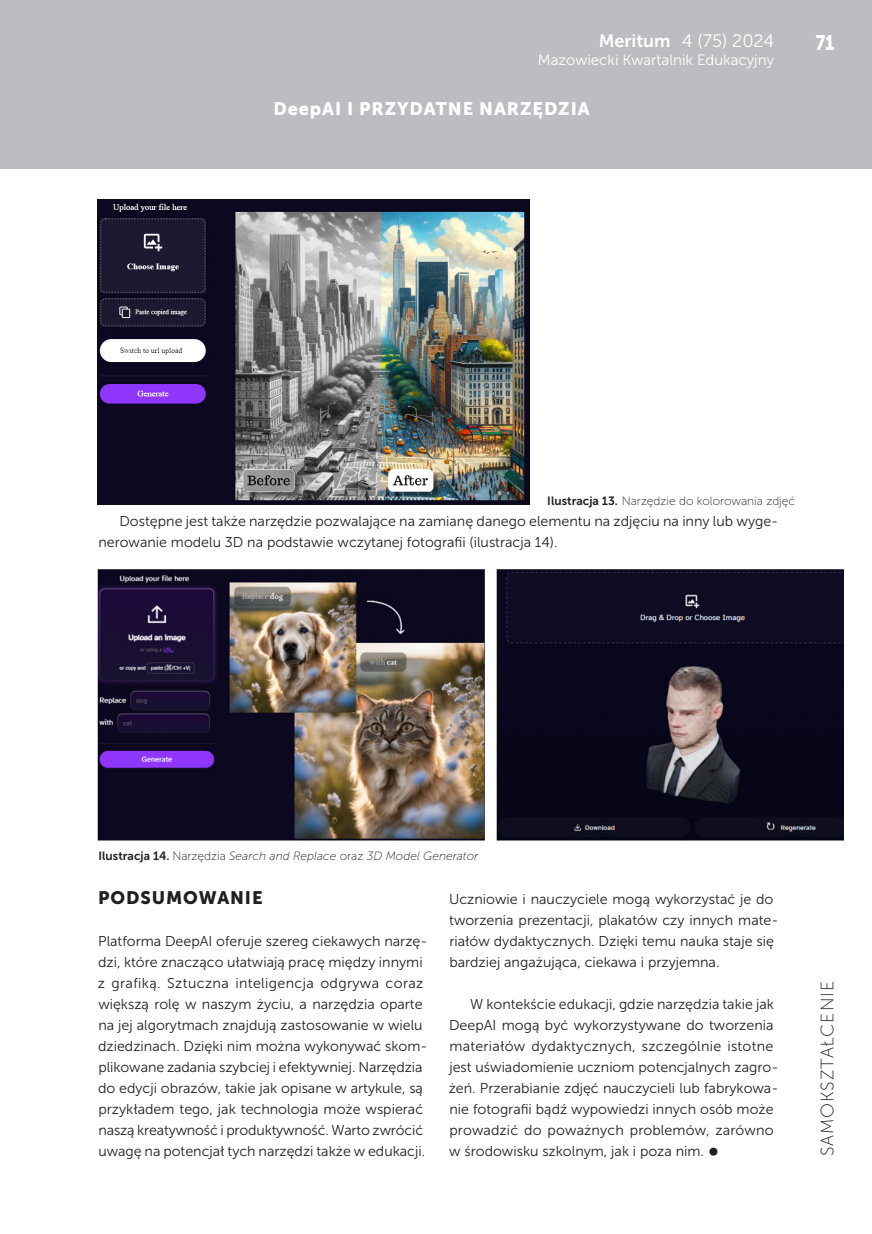
<style>
.page{position:relative;width:872px;height:1234px;background:#fff}
.page>*{position:absolute;margin:0;border:0;box-sizing:border-box;transform-origin:0 0}
.t1{font:21px "Museo Sans 900";color:#fff;scale:.8 1}
.t2{font:18px "Museo Sans 900";letter-spacing:.05em;color:#fff}
.t3{font:18px "Museo Sans 300";color:#fff}
.t4{font:18px "Museo Sans 100";letter-spacing:.05em;color:#231f20}
.t5{font:18px "Museo Sans 900";letter-spacing:.05em;color:#231f20}
.t6{font:15px "Museo Sans 300";color:#fff}
.t7{font:14.25px/21px "Museo Sans 300";color:#231f20}
.t8{font:italic 12px "Museo Sans 100";color:#231f20}
.t9{font:12px "Museo Sans 100";color:#231f20}
.s1{font-family:"Museo Sans 700"}
.s2{font-family:"Museo Sans 700";font-style:normal}
.s3{font-style:normal}
.s4{font-family:"Museo Sans 700";font-size:21px}
</style>
<div class="page">
<div style="left:0;top:0;width:872px;height:169px;background:#bcbdc0"></div>
<img style="left:98px;top:199px;width:431px;height:306px">
<img style="left:98px;top:569px;width:745px;height:272px">
<p class="t3" style="left:599px;top:31px;width:177px"><span class="s1">Meritum</span> 4 (75) 2024</p>
<h1 class="t1" style="left:815px;top:30px;width:25px">71</h1>
<p class="t6" style="left:538px;top:52px;width:238px">Mazowiecki Kwartalnik Edukacyjny</p>
<p class="t2" style="left:273px;top:99px;width:318px">DeepAI I PRZYDATNE NARZĘDZIA</p>
<p class="t9" style="left:547px;top:494px;width:249px"><span class="s1">Ilustracja 13.</span> Narzędzie do kolorowania zdjęć</p>
<p class="t7" style="left:98px;top:510px;width:681px;text-indent:21px">Dostępne jest także narzędzie pozwalające na zamianę danego elementu na zdjęciu na inny lub wyge&shy;nerowanie modelu 3D na podstawie wczytanej fotografii (ilustracja 14).</p>
<p class="t8" style="left:98px;top:849px;width:381px"><span class="s2">Ilustracja 14.</span> <span class="s3">Narzędzia</span> Search and Replace <span class="s3">oraz</span> 3D Model Generator</p>
<p class="t5" style="left:98px;top:887px;width:166px">PODSUMOWANIE</p>
<p class="t7" style="left:98px;top:930px;width:331px">Platforma DeepAI oferuje szereg ciekawych narzę&shy;dzi, które znacząco ułatwiają pracę między innymi z grafiką. Sztuczna inteligencja odgrywa coraz większą rolę w naszym życiu, a narzędzia oparte na jej algorytmach znajdują zastosowanie w wielu dziedzinach. Dzięki nim można wykonywać skom&shy;plikowane zadania szybciej i efektywniej. Narzędzia do edycji obrazów, takie jak opisane w artykule, są przykładem tego, jak technologia może wspierać naszą kreatywność i produktywność. Warto zwrócić uwagę na potencjał tych narzędzi także w edukacji.</p>
<p class="t7" style="left:449px;top:888px;width:331px">Uczniowie i nauczyciele mogą wykorzystać je do tworzenia prezentacji, plakatów czy innych mate&shy;riałów dydaktycznych. Dzięki temu nauka staje się bardziej angażująca, ciekawa i przyjemna.</p>
<p class="t7" style="left:449px;top:993px;width:331px;text-indent:22px">W kontekście edukacji, gdzie narzędzia takie jak DeepAI mogą być wykorzystywane do tworzenia materiałów dydaktycznych, szczególnie istotne jest uświadomienie uczniom potencjalnych zagro&shy;żeń. Przerabianie zdjęć nauczycieli lub fabrykowa&shy;nie fotografii bądź wypowiedzi innych osób może prowadzić do poważnych problemów, zarówno w środowisku szkolnym, jak i poza nim. <span class="s4">∞</span></p>
<p class="t4" style="left:817px;top:1156px;width:177px;rotate:-90deg">SAMOKSZTAŁCENIE</p>
</div>
